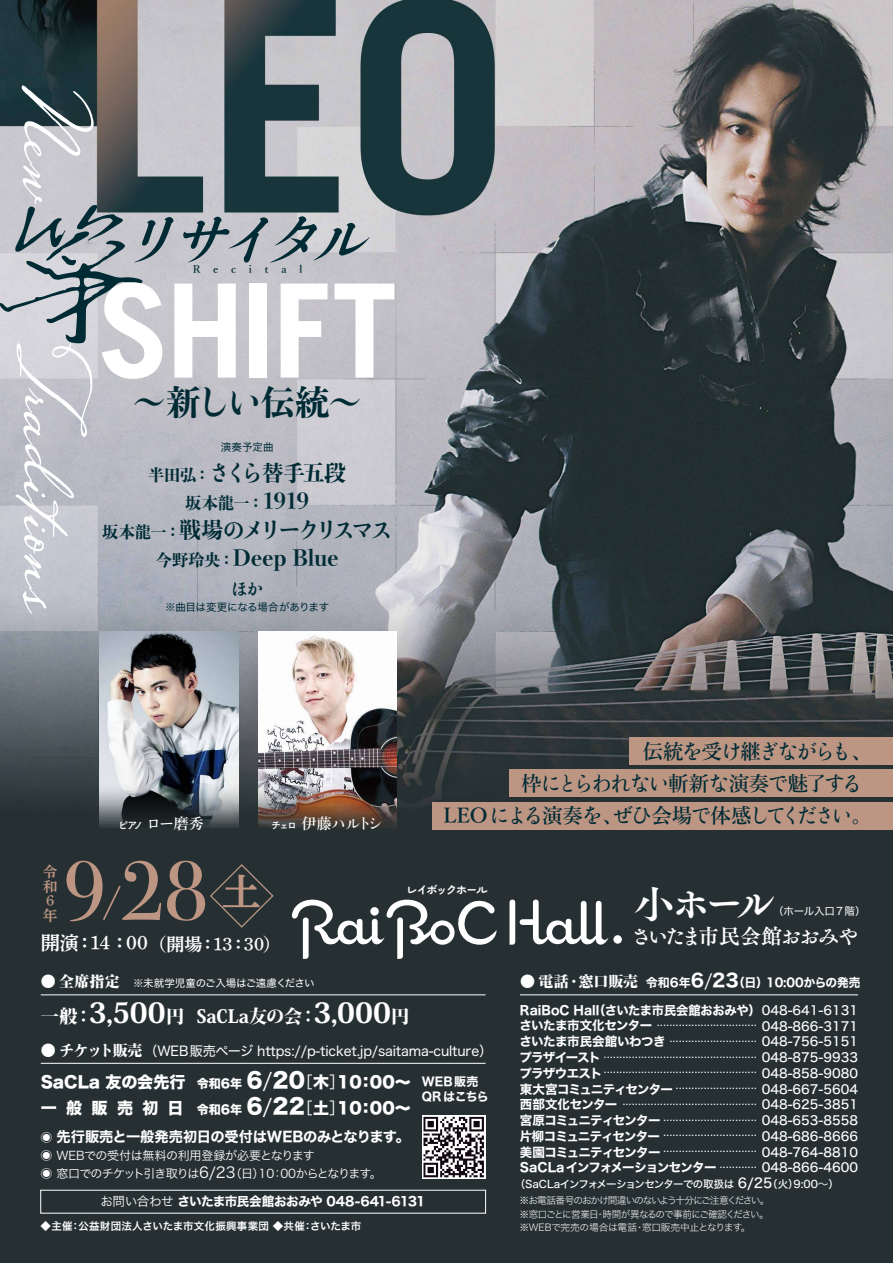
<style>
.page{position:relative;width:893px;height:1263px;background:#fff}
.page>*{position:absolute;margin:0;border:0;box-sizing:border-box;transform-origin:0 0}
.t1{font:700 130.2px "Trade Gothic LT";letter-spacing:-.035em;color:#fff}
.t2{font:93px "Solantra Pro";color:#fff}
.t3{font:83.7px "Bodoni Svty Two ITCTT";color:#bd9583}
.t4{font:italic 800 52.05px "Yu Min 36 p Kn";color:#002b35}
.t5{font:40.35px "Tsuku A Old Min Pr 6 B";color:#fff}
.t6{font:39.6px "Shuei Yobu Min Std B";color:#bd9583}
.t7{font:800 34.35px "Yu Min 36 p Kn";letter-spacing:-.065em;color:#002b35}
.t8{font:800 21.9px/28.5px "Yu Min 36 p Kn";letter-spacing:-.085em;color:#002b35;text-align:center}
.t9{font:21px "Tsuku A Old Min Pr 6 B";letter-spacing:-.09em;color:#fff}
.t10{font:600 20.4px "Yu Min 36 p Kn";letter-spacing:-.07em;color:#002b35}
.t11{font:800 18.3px "Koz Min Pr 6 N";color:#fff}
.t12{font:17.85px "Shuei Yobu Min Std B";color:#fff}
.t13{font:800 16.35px "Yu Min 36 p Kn";letter-spacing:-.025em;color:#002b35}
.t14{font:16.05px/25.7px "Hiragino Sans W8";color:#fff}
.t15{font:600 15px "Yu Min 36 p Kn";letter-spacing:-.045em;color:#fff}
.t16{font:800 expanded 15px "Ryumin Pro";letter-spacing:-.01em;color:#fff}
.t17{font:15px "Yutuki 36 PK Std W8";color:#fff}
.t18{font:14.7px/14.7px "Shuei Yobu Min Std B";color:#bd9583}
.t19{font:14.25px "Hiragino Sans W7";letter-spacing:-.01em;color:#fff}
.t20{font:13.5px "Hiragino Sans W4";letter-spacing:-.01em;color:#fff}
.t21{font:12.6px "Hiragino Sans W7";letter-spacing:-.045em;color:#fff}
.t22{font:12.45px/15.8px "UD Shin Go C Oniz Pr 6 Ex L";color:#fff;text-align:right}
.t23{font:12.45px/15.8px "Hiragino Sans W7";letter-spacing:-.055em;color:#fff}
.t24{font:12.45px/15.8px "Hiragino Sans W5";color:#fff;text-align:justify}
.t25{font:12px/18px "Hiragino Sans W3";letter-spacing:-.06em;color:#fff}
.t26{font:12px/15px "Hiragino Sans W7";color:#fff}
.t27{font:700 11.1px "Zen Maru Gothic";letter-spacing:-.09em;color:#fff}
.t28{font:10.5px "Hiragino Sans W5";letter-spacing:-.065em;color:#fff}
.t29{font:10.5px "Hiragino Sans W4";letter-spacing:-.02em;color:#fff}
.t30{font:10.5px "Hiragino Sans W6";letter-spacing:.025em;color:#fff}
.t31{font:10.5px "Hiragino Sans W4";letter-spacing:-.015em;color:#002b35}
.t32{font:600 10.5px "Yu Min 36 p Kn";letter-spacing:1.225em;color:#002b35}
.t33{font:9.75px/13.5px "Hiragino Sans W2";letter-spacing:-.04em;color:#fff;text-align:justify}
.s1{font-size:16.35px}
.s2{font-size:21.9px}
.s3{font-family:"Tsuku Old Gothic Std B";font-weight:400;font-size:10.5px}
.s4{font-size:19.2px}
.s5{font-family:"Koz Go Pr 6 N";font-size:15px}
.s6{font-family:"Ryumin Pro";font-weight:800;font-stretch:expanded;font-size:15px}
.s7{font-family:"Koz Go Pr 6 N";font-weight:400;font-stretch:normal}
.s8{font-size:18px}
.s9{font-family:"Hiragino Sans W3";font-size:18px}
.s10{font-size:28.05px}
.s11{font-family:"Koz Go Pr 6 N"}
.s12{font-family:"Ryumin Pro";font-weight:800;font-stretch:expanded}
.s13{font-size:12px}
.s14{font-size:21px}
.s15{font-family:"Hiragino Sans W3";font-size:21px}
.s16{font-family:"Hiragino Sans W3"}
.s17{font-family:"Hiragino Sans W3";font-size:12px}
.s18{font-size:15px}
.s19{font-family:"Hiragino Sans W5"}
.s20{font-size:13.5px}
</style>
<div class="page">
<img style="left:0;top:0;width:893px;height:1263px">
<div style="left:629px;top:737px;width:264px;height:27px;background:#bd9583"></div>
<div style="left:510px;top:769px;width:383px;height:28px;background:#bd9583"></div>
<div style="left:433px;top:802px;width:460px;height:27px;background:#bd9583"></div>
<div style="left:613px;top:935px;width:9px;height:9px;background:#fff;border-radius:50%"></div>
<svg style="left:509px;top:899px;width:99px;height:46px"></svg>
<svg style="left:292px;top:900px;width:205px;height:59px"></svg>
<svg style="left:209px;top:863px;width:65px;height:66px;background:#2d3536"></svg>
<svg style="left:422px;top:1115px;width:64px;height:64px"></svg>
<svg style="left:423px;top:1117px;width:61px;height:60px"></svg>
<hr style="left:41px;top:1063px;width:445px;height:1px;background:#fff">
<hr style="left:41px;top:994px;width:445px;height:1px;background:#fff">
<hr style="left:520px;top:994px;width:338px;height:1px;background:#fff">
<svg style="left:101px;top:884px;width:21px;height:38px"></svg>
<svg style="left:0;top:205px;width:143px;height:138px;background:#a6aeb4"></svg>
<img style="left:258px;top:631px;width:139px;height:198px">
<img style="left:99px;top:631px;width:139px;height:198px">
<h2 class="t2" style="left:112px;top:88px;width:119px;rotate:90deg">New</h2>
<h3 class="t4" style="left:121px;top:199px;width:273px">リサイタル</h3>
<p class="t32" style="left:193px;top:263px;width:95px">Recita</p>
<p class="t32" style="left:300px;top:263px;width:4px">l</p>
<h2 class="t2" style="left:112px;top:343px;width:274px;rotate:90deg">Traditions</h2>
<h1 class="t1" style="left:97px;top:251px;width:301px">SHIFT</h1>
<h3 class="t7" style="left:132px;top:376px;width:231px">～新しい伝統～</h3>
<p class="t31" style="left:221px;top:437px;width:54px">演奏予定曲</p>
<h3 class="t8" style="left:148px;top:459px;width:199px"><span class="s1">半田弘：</span>さくら替手五段</h3>
<h3 class="t13" style="left:185px;top:491px;width:126px">坂本龍一：<span class="s2">1919</span></h3>
<h3 class="t8" style="left:102px;top:516px;width:292px"><span class="s1">坂本龍一：</span>戦場のメリークリスマス<span class="s1">今野玲央：</span>Deep Blue</h3>
<h3 class="t13" style="left:231px;top:576px;width:33px">ほか</h3>
<p class="t31" style="left:165px;top:598px;width:166px">※曲目は変更になる場合があります</p>
<p class="t15" style="left:118px;top:815px;width:87px"><span class="s3">ピアノ</span>ロー磨秀</p>
<p class="t15" style="left:271px;top:815px;width:114px"><span class="s3">チェロ</span>伊藤ハルトシ</p>
<h3 class="t3" style="left:63px;top:823px;width:147px">928</h3>
<p class="t18" style="left:43px;top:863px;width:16px">令和<br>6年</p>
<h3 class="t6" style="left:222px;top:862px;width:41px">土</h3>
<h3 class="t12" style="left:41px;top:931px;width:241px"><span class="s4">開演：14：00</span>（開場：13：30）</h3>
<h3 class="t10" style="left:643px;top:740px;width:231px">伝統を受け継ぎながらも、</h3>
<h3 class="t10" style="left:521px;top:772px;width:343px">枠にとらわれない斬新な演奏で魅了する</h3>
<h3 class="t10" style="left:443px;top:804px;width:431px">LEOによる演奏を、ぜひ会場で体感してください。</h3>
<p class="t27" style="left:407px;top:883px;width:83px">レイボックホール</p>
<h3 class="t5" style="left:634px;top:867px;width:143px">小ホール</h3>
<p class="t29" style="left:773px;top:901px;width:94px">（ホール入口7階）</p>
<h3 class="t9" style="left:631px;top:917px;width:229px">さいたま市民会館おおみや</h3>
<p class="t29" style="left:41px;top:974px;width:275px"><span class="s5">●</span> <span class="s6">全席指定</span> ※未就学児童のご入場はご遠慮ください</p>
<p class="t16" style="left:520px;top:970px;width:120px"><span class="s7">●</span> 電話・窓口販売</p>
<p class="t26" style="left:646px;top:976px;width:216px">令和6年<span class="s8">6</span><span class="s9">/</span><span class="s8">23</span>（日）10:00からの発売</p>
<h3 class="t11" style="left:41px;top:1006px;width:370px">一般：<span class="s10">3,500</span>円 SaCLa友の会：<span class="s10">3,000</span>円</h3>
<p class="t17" style="left:41px;top:1041px;width:103px"><span class="s11">●</span> チケット<span class="s12">販売</span></p>
<p class="t20" style="left:144px;top:1039px;width:349px">（WEB販売ページ https://p-ticket.jp/saitama-culture）</p>
<p class="t14" style="left:41px;top:1070px;width:372px">SaCLa 友の会先行 <span class="s13">令和6年</span> <span class="s14">6</span><span class="s15">/</span><span class="s14">20</span><span class="s16">［</span>木<span class="s16">］</span>10：00～一般販売初日 <span class="s13">令和6年</span> <span class="s14">6</span><span class="s15">/</span><span class="s14">22</span><span class="s16">［</span>土<span class="s16">］</span>10：00～</p>
<p class="t19" style="left:41px;top:1126px;width:371px"><span class="s17">◉</span> 先行販売と一般発売初日の受付はWEBのみとなります。</p>
<p class="t25" style="left:41px;top:1146px;width:343px">◉ WEBでの受付は無料の利用登録が必要となります<br>◉ 窓口でのチケット引き取りは<span class="s18">6/23</span>（日）10：00からとなります。</p>
<p class="t26" style="left:422px;top:1074px;width:69px">WEB販売<br>QRはこちら</p>
<p class="t21" style="left:100px;top:1191px;width:327px"><span class="s16">お問い合わせ</span>さいたま市民会館おおみや 048-641-6131</p>
<p class="t30" style="left:41px;top:1217px;width:322px">◆主催：公益財団法人さいたま市文化振興事業団 ◆共催：さいたま市</p>
<p class="t23" style="left:519px;top:1003px;width:340px">RaiBoC Hall（さいたま市民会館おおみや）<span class="s19">048-641-6131</span>さいたま市文化センター<br>さいたま市民会館いわつき<br>プラザイースト<br>プラザウエスト<br>東大宮コミュニティセンター<br>西部文化センター<br>宮原コミュニティセンター<br>片柳コミュニティセンター<br>美園コミュニティセンター<br>SaCLa インフォメーションセンター</p>
<p class="t24" style="left:762px;top:1017px;width:98px">048-866-3171<br>048-756-5151<br>048-875-9933<br>048-858-9080<br>048-667-5604<br>048-625-3851<br>048-653-8558<br>048-686-8666<br>048-764-8810<br>048-866-4600</p>
<p class="t22" style="left:604px;top:1013px;width:155px">................................ ............................ ................................................. ................................................. .......................... ........................................... .............................. .............................. ..............................<br>............</p>
<p class="t28" style="left:515px;top:1174px;width:326px">（SaCLaインフォメーションセンターでの取扱は <span class="s20">6/25</span>（火）9:00<span class="s11">～</span>）</p>
<p class="t33" style="left:520px;top:1193px;width:251px">※お電話番号のおかけ間違いのないよう十分にご注意ください。※窓口ごとに営業日・時間が異なるので事前にご確認ください。※WEBで完売の場合は電話・窓口販売中止となります。</p>
</div>
